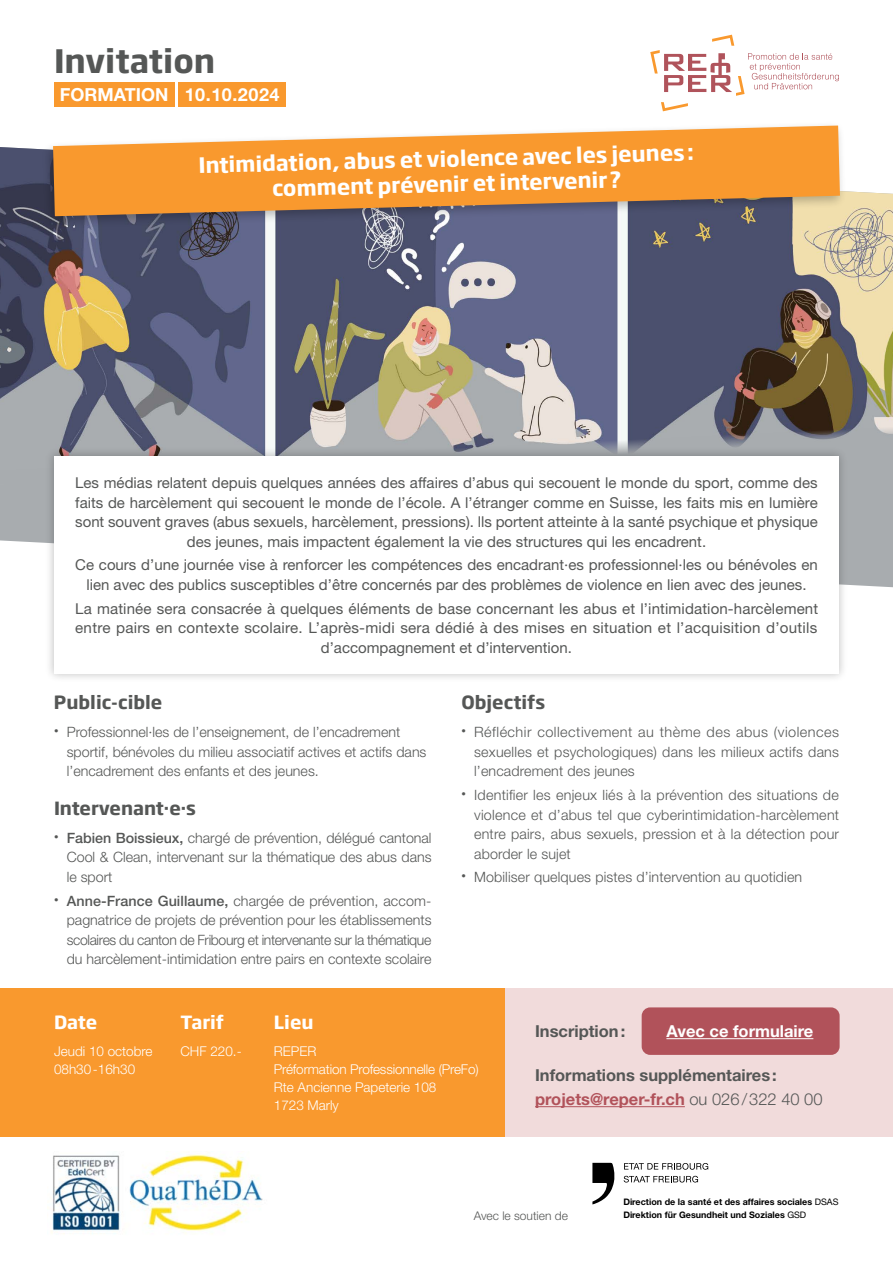
<style>
.page{position:relative;width:893px;height:1263px;background:#fff}
.page>*{position:absolute;margin:0;border:0;box-sizing:border-box;transform-origin:0 0}
.t1{font:700 31.95px "Soho Gothic Pro";color:#555756}
.t2{font:700 21px/25.3px "Soho Gothic Pro";color:#fff;text-align:center}
.t3{font:700 18px "Soho Gothic Pro";color:#555756}
.t4{font:700 18px "Helvetica Neue LT Std";color:#fff}
.t5{font:700 18px "Soho Gothic Pro";color:#fff}
.t6{font:700 16.5px/24px "Helvetica Neue LT Std";color:#555756}
.t7{font:700 16.5px "Helvetica Neue LT Std";color:#fff}
.t8{font:15px/19.5px "Helvetica Neue LT Std";color:#555756;text-align:center}
.t9{font:300 14.25px/19.5px "Helvetica Neue LT Std";color:#555756;text-align:justify}
.t10{font:300 13.5px/18px "Helvetica Neue LT Std";color:#fff}
.t11{font:300 12px "Helvetica Neue LT Std";color:#555756}
.t12{font:700 9px/12.9px "Helvetica Neue LT Std";color:#000}
.s1{font-weight:500}
.s2{color:#b1525a}
.s3{font-weight:300}
.s4{font-weight:400}
</style>
<div class="page">
<div style="left:0;top:988px;width:505px;height:148px;background:#f9992e"></div>
<div style="left:505px;top:988px;width:388px;height:148px;background:#f1dbdb"></div>
<svg style="left:0;top:493px;width:893px;height:94px;fill:#a8acaf"></svg>
<img style="left:0;top:147px;width:893px;height:346px">
<div style="left:42px;top:120px;width:805px;height:109px;background:#000;opacity:.25"></div>
<svg style="left:53px;top:126px;width:787px;height:90px;background:#e89e4c"></svg>
<div style="left:45px;top:447px;width:803px;height:236px;background:#000;opacity:.25"></div>
<div style="left:54px;top:456px;width:785px;height:218px;background:#fff"></div>
<div style="left:179px;top:82px;width:107px;height:25px;background:#f9992e"></div>
<div style="left:54px;top:82px;width:120px;height:25px;background:#f9992e"></div>
<svg style="left:592px;top:1163px;width:23px;height:41px"></svg>
<svg style="left:624px;top:1163px;width:84px;height:7px"></svg>
<svg style="left:624px;top:1176px;width:74px;height:6px"></svg>
<img style="left:51px;top:1154px;width:212px;height:80px">
<hr style="left:535px;top:1106px;width:150px;height:1px;background:#b1525a">
<div style="left:642px;top:1007px;width:198px;height:48px;background:#b1525a;border-radius:9px"></div>
<hr style="left:666px;top:1038px;width:147px;height:1px;background:#fff">
<svg style="left:650px;top:35px;width:189px;height:76px"></svg>
<h1 class="t1" style="left:54px;top:36px;width:163px">Invitation</h1>
<p class="t4" style="left:60px;top:83px;width:221px">FORMATION 10.10.2024</p>
<h2 class="t2" style="left:198px;top:153px;width:497px;rotate:-2deg">Intimidation, abus et violence avec les jeunes: comment prévenir et intervenir?</h2>
<p class="t8" style="left:75px;top:473px;width:744px">Les médias relatent depuis quelques années des affaires d’abus qui secouent le monde du sport, comme des faits de harcèlement qui secouent le monde de l’école. A l’étranger comme en Suisse, les faits mis en lumière sont souvent graves (abus sexuels, harcèlement, pressions). lls portent atteinte à la santé psychique et physique des jeunes, mais impactent également la vie des structures qui les encadrent.</p>
<p class="t8" style="left:75px;top:555px;width:744px">Ce cours d’une journée vise à renforcer les compétences des encadrant·es professionnel·les ou bénévoles en lien avec des publics susceptibles d’être concernés par des problèmes de violence en lien avec des jeunes.</p>
<p class="t8" style="left:75px;top:598px;width:744px">La matinée sera consacrée à quelques éléments de base concernant les abus et l’intimidation-harcèlement entre pairs en contexte scolaire. L’après-midi sera dédié à des mises en situation et l’acquisition d’outils d’accompagnement et d’intervention.</p>
<p class="t3" style="left:54px;top:688px;width:110px">Public-cible</p>
<p class="t9" style="left:67px;top:722px;width:361px;text-align:left;text-indent:-13px"><sup>•</sup> Professionnel·les de l’enseignement, de l’encadrement sportif, bénévoles du milieu associatif actives et actifs dans l’encadrement des enfants et des jeunes.</p>
<p class="t3" style="left:54px;top:794px;width:144px">Intervenant·e·s</p>
<p class="t9" style="left:67px;top:828px;width:366px;text-indent:-13px"><sup>•</sup> <span class="s1">Fabien Boissieux,</span> chargé de prévention, délégué cantonal Cool &amp; Clean, intervenant sur la thématique des abus dans le sport</p>
<p class="t9" style="left:67px;top:890px;width:366px;text-indent:-13px"><sup>•</sup> <span class="s1">Anne-France Guillaume,</span> chargée de prévention, accom&shy;pagnatrice de projets de prévention pour les établissements scolaires du canton de Fribourg et intervenante sur la thématique du harcèlement-intimidation entre pairs en contexte scolaire</p>
<p class="t3" style="left:461px;top:688px;width:85px">Objectifs</p>
<p class="t9" style="left:474px;top:722px;width:366px;text-indent:-13px"><sup>•</sup> Réfléchir collectivement au thème des abus (violences sexuelles et psychologiques) dans les milieux actifs dans l’encadrement des jeunes</p>
<p class="t9" style="left:474px;top:785px;width:367px;text-indent:-13px"><sup>•</sup> Identifier les enjeux liés à la prévention des situations de violence et d’abus tel que cyberintimidation-harcèlement entre pairs, abus sexuels, pression et à la détection pour aborder le sujet</p>
<p class="t9" style="left:461px;top:867px;width:342px"><sup>•</sup> Mobiliser quelques pistes d’intervention au quotidien</p>
<p class="t5" style="left:54px;top:1008px;width:45px">Date</p>
<p class="t10" style="left:54px;top:1041px;width:100px">Jeudi 10 octobre<br>08h30-16h30</p>
<p class="t5" style="left:180px;top:1008px;width:45px">Tarif</p>
<p class="t10" style="left:180px;top:1041px;width:63px">CHF 220.-</p>
<p class="t5" style="left:274px;top:1008px;width:41px">Lieu</p>
<p class="t10" style="left:274px;top:1041px;width:206px">REPER<br>Préformation Professionnelle (PreFo)<br>Rte Ancienne Papeterie 108<br>1723 Marly</p>
<p class="t6" style="left:535px;top:1019px;width:92px">Inscription:</p>
<p class="t7" style="left:666px;top:1021px;width:148px">Avec ce formulaire</p>
<p class="t6" style="left:535px;top:1063px;width:289px">Informations supplémentaires: <span class="s2">projets@reper-fr.ch</span> <span class="s3">ou 026/322 40 00</span></p>
<p class="t11" style="left:474px;top:1208px;width:96px">Avec le soutien de</p>
<p class="t12" style="left:623px;top:1195px;width:217px">Direction de la santé et des affaires sociales <span class="s4">DSAS<br></span>Direktion für Gesundheit und Soziales <span class="s4">GSD</span></p>
</div>
